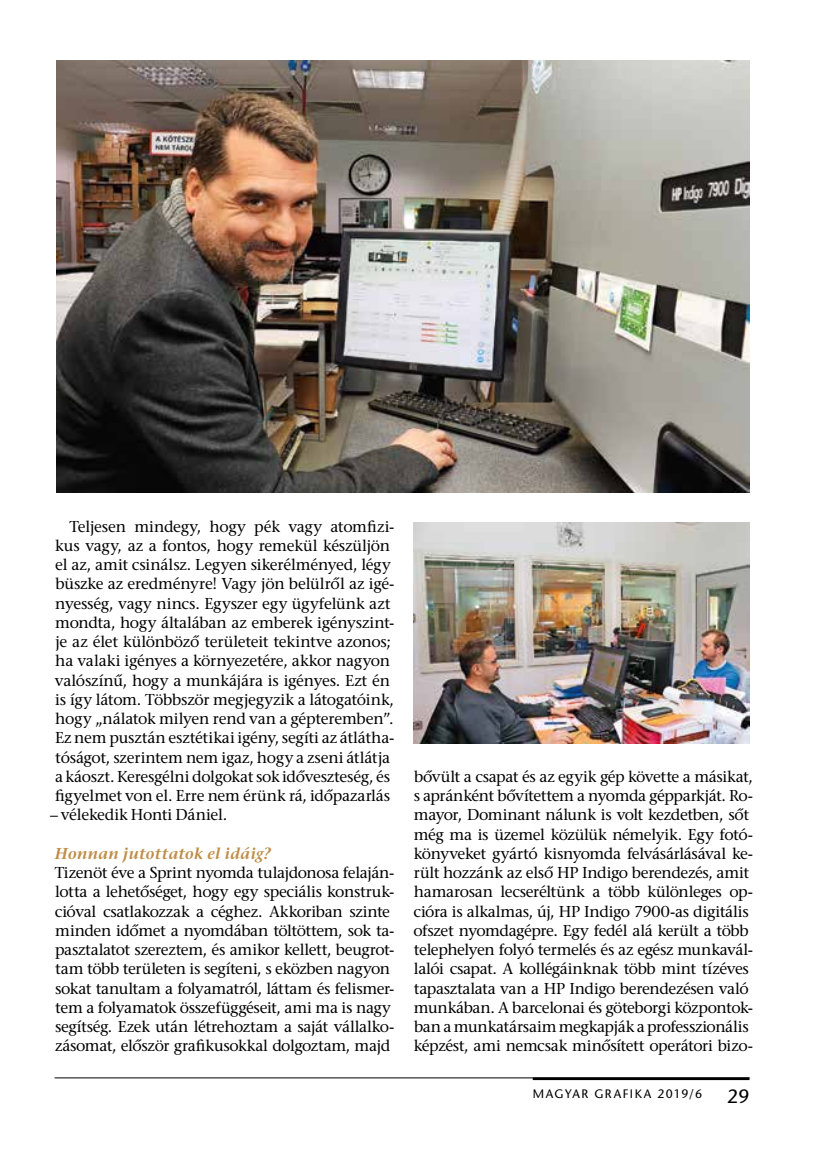
<style>
.page{position:relative;width:819px;height:1166px;background:#fff}
.page>*{position:absolute;margin:0;border:0;box-sizing:border-box;transform-origin:0 0}
.t1{font:19.25px "ITC Stone Sans";color:#000}
.t2{font:15.75px/19.2px "ITC Stone Serif";letter-spacing:-.02em;color:#000}
.t3{font:italic 600 15.75px "ITC Stone Serif";letter-spacing:.02em;color:#bf8d48}
.t4{font:12.25px "ITC Stone Sans";letter-spacing:.12em;color:#000}
</style>
<div class="page">
<hr style="left:55px;top:1077px;width:694px;height:1px;background:#000">
<hr style="left:532px;top:1077px;width:217px;height:3px;background:#000">
<img style="left:413px;top:523px;width:336px;height:220px">
<img style="left:56px;top:61px;width:693px;height:432px">
<p class="t2" style="left:55px;top:519px;width:341px;text-indent:15px">Teljesen mindegy, hogy pék vagy atomfizi&shy;kus vagy, az a fontos, hogy remekül készüljön el az, amit csinálsz. Legyen sikerélményed, légy büszke az eredményre! Vagy jön belülről az igé&shy;nyesség, vagy nincs. Egyszer egy ügyfelünk azt mondta, hogy általában az emberek igényszint&shy;je az élet különböző területeit tekintve azonos; ha valaki igényes a környezetére, akkor nagyon valószínű, hogy a munkájára is igényes. Ezt én is így látom. Többször megjegyzik a látogatóink, hogy „nálatok milyen rend van a gépteremben”.<br>Ez nem pusztán esztétikai igény, segíti az átlátha&shy;tóságot, szerintem nem igaz, hogy a zseni átlátja a káoszt. Keresgélni dolgokat sok időveszteség, és figyelmet von el. Erre nem érünk rá, időpazarlás</p>
<p class="t2" style="left:50px;top:807px;width:179px">– vélekedik Honti Dániel.</p>
<p class="t3" style="left:55px;top:845px;width:217px">Honnan jutottatok el idáig?</p>
<p class="t2" style="left:55px;top:865px;width:341px">Tizenöt éve a Sprint nyomda tulajdonosa felaján&shy;lotta a lehetőséget, hogy egy speciális konstruk&shy;cióval csatlakozzak a céghez. Akkoriban szinte minden időmet a nyomdában töltöttem, sok ta&shy;pasztalatot szereztem, és amikor kellett, beugrot&shy;tam több területen is segíteni, s eközben nagyon sokat tanultam a folyamatról, láttam és felismer&shy;tem a folyamatok összefüggéseit, ami ma is nagy segítség. Ezek után létrehoztam a saját vállalko&shy;zásomat, először grafikusokkal dolgoztam, majd</p>
<p class="t2" style="left:413px;top:769px;width:341px">bővült a csapat és az egyik gép követte a másikat, s apránként bővítettem a nyomda gépparkját. Ro&shy;mayor, Dominant nálunk is volt kezdetben, sőt még ma is üzemel közülük némelyik. Egy fotó&shy;könyveket gyártó kisnyomda felvásárlásával ke&shy;rült hozzánk az első HP Indigo berendezés, amit hamarosan lecseréltünk a több különleges op&shy;cióra is alkalmas, új, HP Indigo 7900-as digitális ofszet nyomdagépre. Egy fedél alá került a több telephelyen folyó termelés és az egész munkavál&shy;lalói csapat. A kollégáinknak több mint tízéves tapasztalata van a HP Indigo berendezésen való munkában. A barcelonai és göteborgi központok&shy;ban a munkatársaim megkapják a professzionális képzést, ami nemcsak minősített operátori bizo-</p>
<p class="t4" style="left:532px;top:1087px;width:171px">MAGYAR GRAFIKA 2019/6</p>
<p class="t1" style="left:727px;top:1085px;width:24px">29</p>
</div>
